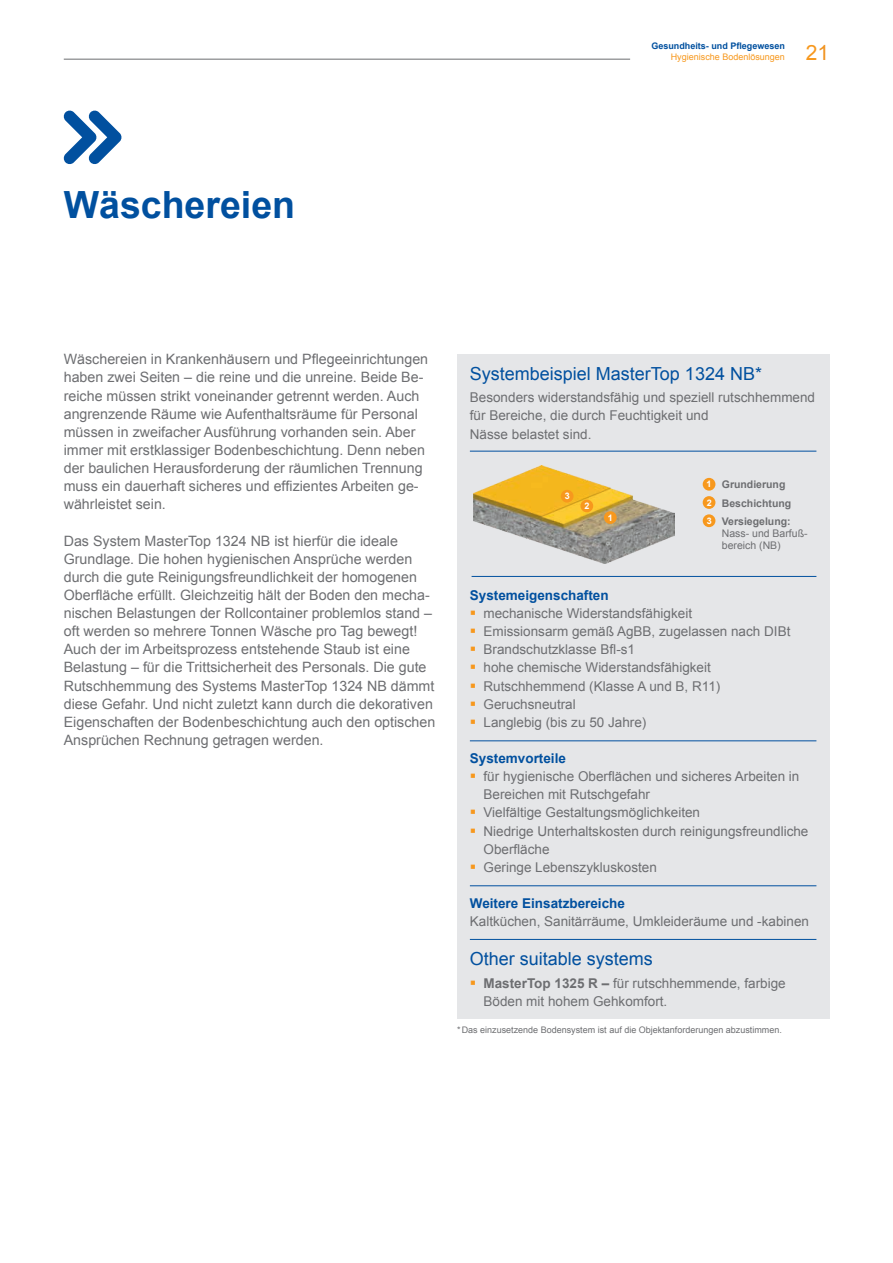
<style>
.page{position:relative;width:893px;height:1263px;background:#fff}
.page>*{position:absolute;margin:0;border:0;box-sizing:border-box;transform-origin:0 0}
.Headline____1__Level{font:700 37.5px "Arial";color:#01509f}
.t1{font:21px "Arial";color:#f7981d}
.Copy____Continuous_T{font:18px "Arial";color:#01509f}
.Copy____Continuous_T-2{font:14.25px/18.1px "Arial";color:#6d6e71}
.Copy____Continuous_T-3{font:13.5px/18.1px "Arial";color:#6d6e71}
.Copy____Continuous_T-4{font:700 13.5px "Arial";color:#01509f}
.Copy____Continuous_T-5{font:10.5px/12px "Arial";color:#6d6e71}
.Copy____Continuous_T-6{font:700 10.5px "Arial";color:#6d6e71}
.Copy____Continuous_T-7{font:9px "Arial";color:#6d6e71}
.t2{font:700 9px "Arial";color:#01509f}
.t3{font:9px "Arial";color:#f7981d}
.Copy____Continuous_T-8{font:700 9px "Arial";color:#fff}
.s1{color:#f1931f}
.s2{font-weight:700}
.s3{color:#f7981d}
</style>
<div class="page">
<hr style="left:64px;top:59px;width:566px;height:1px;background:#6c6d70">
<div style="left:457px;top:354px;width:372px;height:664px;background:#e5e6e8"></div>
<hr style="left:470px;top:451px;width:346px;height:1px;background:#01509f">
<hr style="left:472px;top:576px;width:344px;height:1px;background:#01509f">
<hr style="left:470px;top:740px;width:346px;height:1px;background:#01509f">
<hr style="left:470px;top:885px;width:346px;height:1px;background:#01509f">
<hr style="left:470px;top:939px;width:346px;height:1px;background:#01509f">
<div style="left:703px;top:478px;width:12px;height:13px;background:#f7981d;border-radius:50%"></div>
<div style="left:703px;top:496px;width:12px;height:13px;background:#f7981d;border-radius:50%"></div>
<div style="left:703px;top:514px;width:12px;height:13px;background:#f7981d;border-radius:50%"></div>
<img style="left:474px;top:465px;width:200px;height:98px">
<div style="left:604px;top:511px;width:13px;height:13px;background:#f7981d;border-radius:50%"></div>
<div style="left:580px;top:500px;width:13px;height:12px;background:#f7981d;border-radius:50%"></div>
<div style="left:561px;top:490px;width:12px;height:13px;background:#f7981d;border-radius:50%"></div>
<svg style="left:63px;top:110px;width:59px;height:54px"></svg>
<p class="Headline____1__Level" style="left:64px;top:180px;width:233px">Wäschereien</p>
<p class="t2" style="left:651px;top:40px;width:135px">Gesundheits- und Pflegewesen</p>
<p class="t3" style="left:671px;top:50px;width:116px">Hygienische Bodenlösungen</p>
<h2 class="t1" style="left:806px;top:38px;width:25px">2<span class="s1">1</span></h2>
<p class="Copy____Continuous_T-2" style="left:64px;top:350px;width:366px">Wäschereien in Krankenhäusern und Pflegeeinrichtungen haben zwei Seiten – die reine und die unreine. Beide Be&shy;reiche müssen strikt voneinander getrennt werden. Auch angrenzende Räume wie Aufenthaltsräume für Personal müssen in zweifacher Ausführung vorhanden sein. Aber immer mit erstklassiger Bodenbeschichtung. Denn neben der baulichen Herausforderung der räumlichen Trennung muss ein dauerhaft sicheres und effizientes Arbeiten ge&shy;währleistet sein.</p>
<p class="Copy____Continuous_T-2" style="left:64px;top:532px;width:373px">Das System MasterTop 1324 NB ist hierfür die ideale Grundlage. Die hohen hygienischen Ansprüche werden durch die gute Reinigungsfreundlichkeit der homogenen Oberfläche erfüllt. Gleichzeitig hält der Boden den mecha&shy;nischen Belastungen der Rollcontainer problemlos stand – oft werden so mehrere Tonnen Wäsche pro Tag bewegt!<br>Auch der im Arbeitsprozess entstehende Staub ist eine Belastung – für die Trittsicherheit des Personals. Die gute Rutschhemmung des Systems MasterTop 1324 NB dämmt diese Gefahr. Und nicht zuletzt kann durch die dekorativen Eigenschaften der Bodenbeschichtung auch den optischen Ansprüchen Rechnung getragen werden.</p>
<p class="Copy____Continuous_T" style="left:470px;top:362px;width:294px">Systembeispiel MasterTop 1324 NB*</p>
<p class="Copy____Continuous_T-3" style="left:470px;top:389px;width:347px">Besonders widerstandsfähig und speziell rutschhemmend für Bereiche, die durch Feuchtigkeit und<br>Nässe belastet sind.</p>
<p class="Copy____Continuous_T-8" style="left:565px;top:490px;width:7px">3</p>
<p class="Copy____Continuous_T-8" style="left:585px;top:500px;width:7px">2</p>
<p class="Copy____Continuous_T-8" style="left:608px;top:512px;width:7px">1</p>
<p class="Copy____Continuous_T-8" style="left:706px;top:478px;width:7px">1</p>
<p class="Copy____Continuous_T-8" style="left:707px;top:497px;width:7px">2</p>
<p class="Copy____Continuous_T-8" style="left:707px;top:515px;width:7px">3</p>
<p class="Copy____Continuous_T-6" style="left:722px;top:477px;width:65px">Grundierung</p>
<p class="Copy____Continuous_T-6" style="left:722px;top:496px;width:71px">Beschichtung</p>
<p class="Copy____Continuous_T-5" style="left:722px;top:515px;width:87px"><span class="s2">Versiegelung:<br></span>Nass- und Barfuß&shy;bereich (NB)</p>
<p class="Copy____Continuous_T-4" style="left:470px;top:586px;width:140px">Systemeigenschaften</p>
<p class="Copy____Continuous_T-3" style="left:470px;top:604px;width:224px"><span class="s3">▪</span> mechanische Widerstandsfähigkeit</p>
<p class="Copy____Continuous_T-3" style="left:470px;top:622px;width:322px"><span class="s3">▪</span> Emissionsarm gemäß AgBB, zugelassen nach DIBt</p>
<p class="Copy____Continuous_T-3" style="left:470px;top:641px;width:167px"><span class="s3">▪</span> Brandschutzklasse Bfl-s1</p>
<p class="Copy____Continuous_T-3" style="left:470px;top:659px;width:242px"><span class="s3">▪</span> hohe chemische Widerstandsfähigkeit</p>
<p class="Copy____Continuous_T-3" style="left:470px;top:677px;width:252px"><span class="s3">▪</span> Rutschhemmend (Klasse A und B, R11)</p>
<p class="Copy____Continuous_T-3" style="left:470px;top:695px;width:107px"><span class="s3">▪</span> Geruchsneutral</p>
<p class="Copy____Continuous_T-3" style="left:470px;top:713px;width:178px"><span class="s3">▪</span> Langlebig (bis zu 50 Jahre)</p>
<p class="Copy____Continuous_T-4" style="left:470px;top:749px;width:98px">Systemvorteile</p>
<p class="Copy____Continuous_T-3" style="left:483px;top:767px;width:317px;text-indent:-14px"><span class="s3">▪</span> für hygienische Oberflächen und sicheres Arbeiten in<br>Bereichen mit Rutschgefahr</p>
<p class="Copy____Continuous_T-3" style="left:470px;top:804px;width:232px"><span class="s3">▪</span> Vielfältige Gestaltungsmöglichkeiten</p>
<p class="Copy____Continuous_T-3" style="left:483px;top:822px;width:326px;text-indent:-14px"><span class="s3">▪</span> Niedrige Unterhaltskosten durch reinigungsfreundliche<br>Oberfläche</p>
<p class="Copy____Continuous_T-3" style="left:470px;top:858px;width:188px"><span class="s3">▪</span> Geringe Lebenszykluskosten</p>
<p class="Copy____Continuous_T-4" style="left:470px;top:894px;width:157px">Weitere Einsatzbereiche</p>
<p class="Copy____Continuous_T-3" style="left:470px;top:912px;width:341px">Kaltküchen, Sanitärräume, Umkleideräume und -kabinen</p>
<p class="Copy____Continuous_T" style="left:470px;top:947px;width:185px">Other suitable systems</p>
<p class="Copy____Continuous_T-3" style="left:483px;top:974px;width:304px;text-indent:-14px"><span class="s3">▪</span> <span class="s2">MasterTop 1325 R –</span> für rutschhemmende, farbige<br>Böden mit hohem Gehkomfort.</p>
<p class="Copy____Continuous_T-7" style="left:457px;top:1024px;width:326px">* Das einzusetzende Bodensystem ist auf die Objektanforderungen abzustimmen.</p>
</div>
